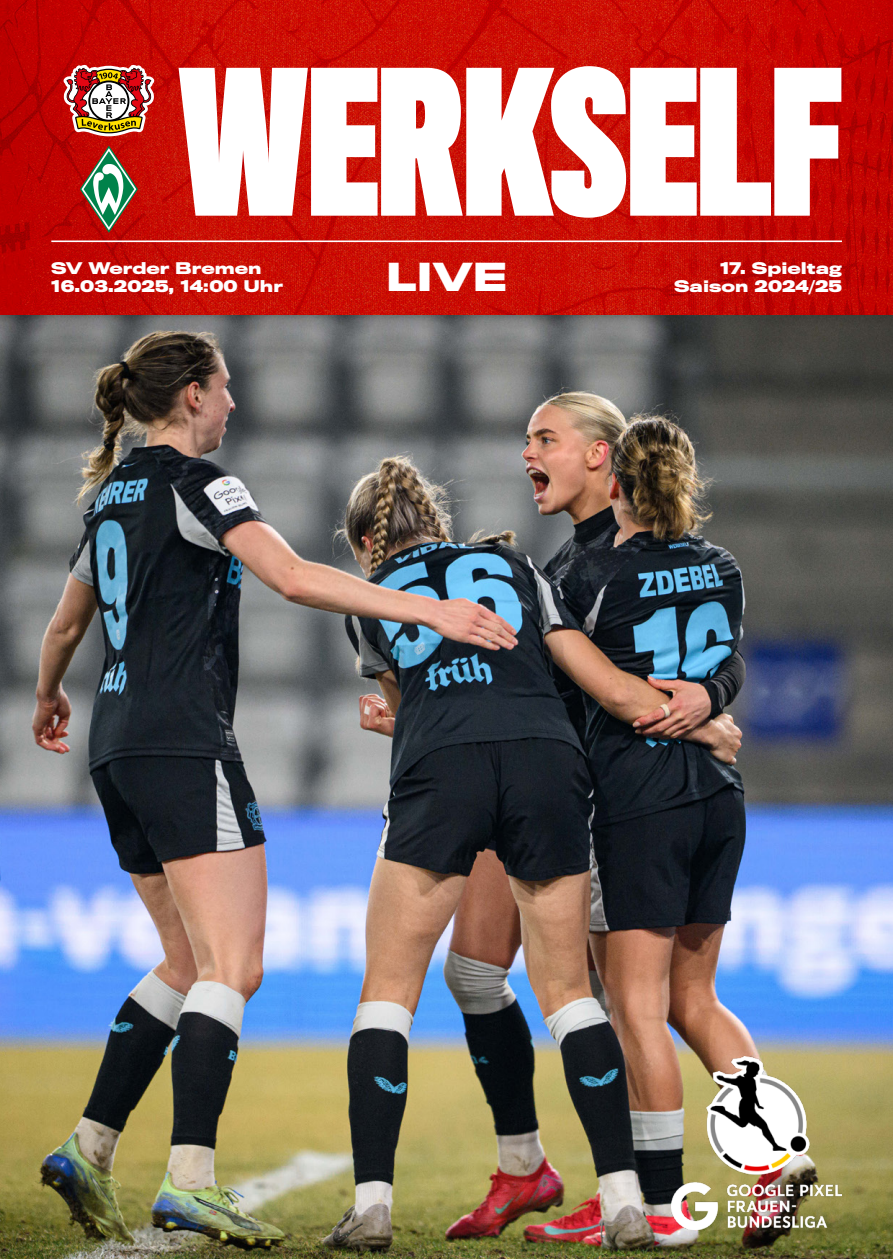
<style>
.page{position:relative;width:893px;height:1259px;background:#fff}
.page>*{position:absolute;margin:0;border:0;box-sizing:border-box;transform-origin:0 0}
.t1{font:700 184.8px "Titling Gothic FB Skyline";color:#fff}
.t2{font:700 36px "Titling Gothic FB Wide";color:#fff}
.t3{font:700 15px/18px "Titling Gothic FB Wide";color:#fff}
</style>
<div class="page">
<img style="left:0;top:0;width:893px;height:315px">
<img style="left:0;top:315px;width:893px;height:944px">
<svg style="left:64px;top:65px;width:90px;height:71px"></svg>
<hr style="left:51px;top:240px;width:791px;height:2px;background:#fff">
<img style="left:672px;top:1057px;width:170px;height:172px">
<svg style="left:80px;top:146px;width:58px;height:87px;background:#935e4b"></svg>
<h1 class="t1" style="left:179px;top:38px;width:665px">WERKSELF</h1>
<p class="t3" style="left:51px;top:260px;width:233px">SV Werder Bremen<br>16.03.2025, 14:00 Uhr</p>
<p class="t3" style="left:720px;top:260px;width:123px">17. Spieltag</p>
<h2 class="t2" style="left:386px;top:256px;width:123px">LIVE</h2>
<p class="t3" style="left:674px;top:278px;width:169px">Saison 2024/25</p>
</div>
